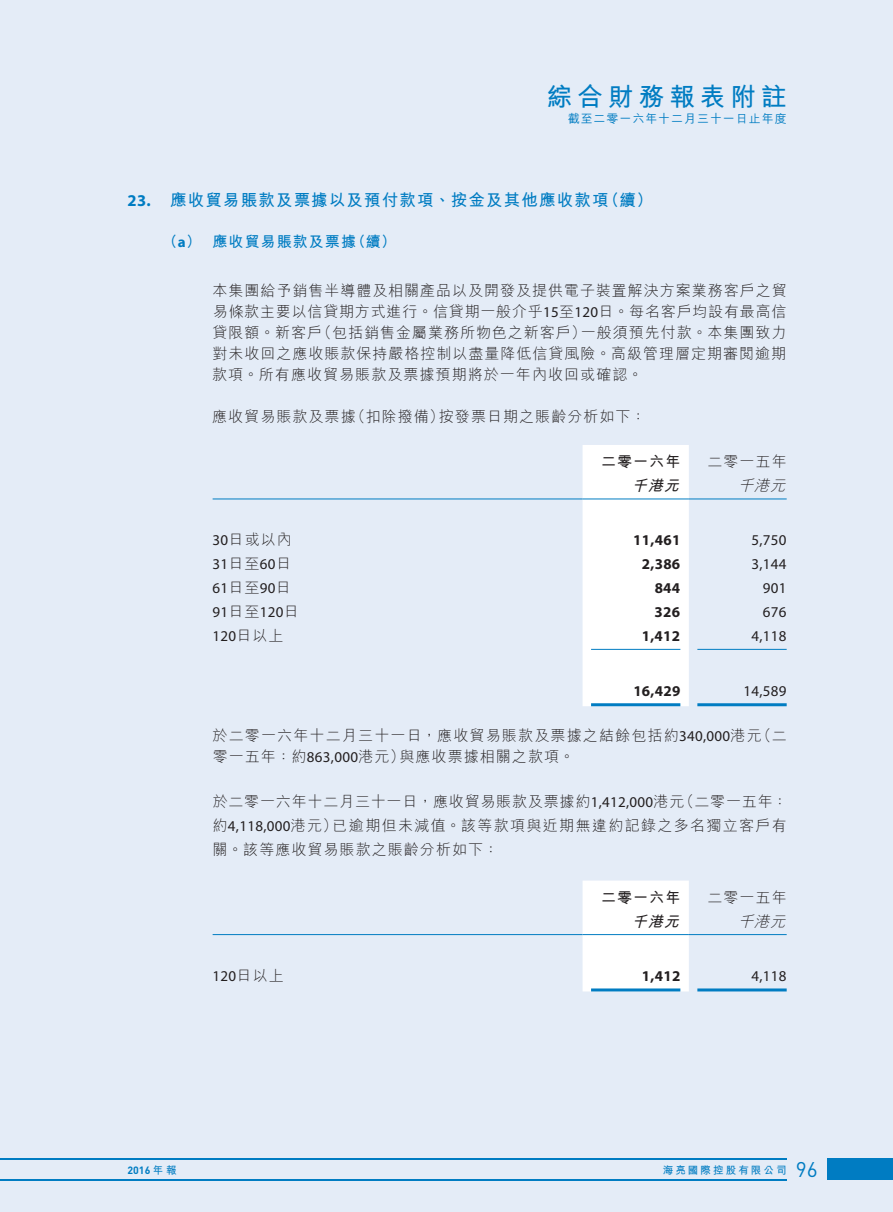
<style>
.page{position:relative;width:893px;height:1212px;background:#e4ecf7}
.page>*{position:absolute;margin:0;border:0;box-sizing:border-box;transform-origin:0 0}
.t1{font:700 25.5px "M Hei HK";letter-spacing:.2em;color:#007cc2}
.t2{font:21px "DIN Pro";color:#007cc2}
.t3{font:700 16.5px "M Hei HK";letter-spacing:.07em;color:#007cc2}
.t4{font:700 16.5px "Myriad Pro";color:#007cc2}
.t5{font:300 15px/21px "M Hei HK";letter-spacing:.065em;color:#231f20;text-align:right}
.t6{font:15px "Myriad Pro";letter-spacing:.02em;color:#231f20}
.t7{font:300 15px/24px "M Hei HK";letter-spacing:.09em;color:#231f20}
.t8{font:700 15px "Myriad Pro";letter-spacing:.02em;color:#231f20}
.t9{font:700 15px "M Hei HK";letter-spacing:.07em;color:#007cc2}
.t10{font:700 15px "M Hei HK";letter-spacing:.07em;color:#231f20}
.t11{font:italic 300 15px "M Hei HK";color:#231f20}
.t12{font:italic 700 15px "M Hei HK";color:#231f20}
.t13{font:500 12px "M Hei HK";letter-spacing:.08em;color:#007cc2}
.t14{font:700 10.5px "M Hei HK";letter-spacing:.2em;color:#007cc2}
.t15{font:700 10.5px "DIN Pro";color:#007cc2}
.s1{font-family:"Myriad Pro"}
.s2{font-family:"Myriad Pro";font-weight:400}
.s3{font-family:"M Hei HK";font-weight:300}
.s4{font-family:"M Hei HK"}
</style>
<div class="page">
<div style="left:827px;top:1159px;width:66px;height:21px;background:#007cc2"></div>
<hr style="left:0;top:1159px;width:787px;height:1px;background:#007cc2">
<hr style="left:0;top:1179px;width:787px;height:1px;background:#007cc2">
<div style="left:583px;top:445px;width:106px;height:261px;background:#fff"></div>
<hr style="left:213px;top:499px;width:370px;height:1px;background:#007cc2">
<hr style="left:583px;top:499px;width:106px;height:1px;background:#007cc2">
<hr style="left:689px;top:499px;width:98px;height:1px;background:#007cc2">
<hr style="left:591px;top:649px;width:89px;height:1px;background:#007cc2">
<hr style="left:697px;top:649px;width:90px;height:1px;background:#007cc2">
<hr style="left:591px;top:703px;width:89px;height:3px;background:#007cc2">
<hr style="left:697px;top:703px;width:90px;height:3px;background:#007cc2">
<div style="left:583px;top:880px;width:106px;height:111px;background:#fff"></div>
<hr style="left:213px;top:934px;width:370px;height:1px;background:#007cc2">
<hr style="left:583px;top:934px;width:106px;height:1px;background:#007cc2">
<hr style="left:689px;top:934px;width:98px;height:1px;background:#007cc2">
<hr style="left:591px;top:988px;width:89px;height:3px;background:#007cc2">
<hr style="left:697px;top:988px;width:90px;height:3px;background:#007cc2">
<h1 class="t1" style="left:547px;top:78px;width:241px">綜合財務報表附註</h1>
<p class="t13" style="left:568px;top:110px;width:220px">截至二零一六年十二月三十一日止年度</p>
<p class="t4" style="left:128px;top:190px;width:25px">23.</p>
<p class="t3" style="left:170px;top:188px;width:440px">應收貿易賬款及票據以及預付款項、按金及其他應收款項</p>
<p class="t3" style="left:603px;top:188px;width:52px">（續(</p>
<p class="t9" style="left:163px;top:230px;width:40px">（）<span class="s1">a</span></p>
<p class="t9" style="left:213px;top:230px;width:145px">應收貿易賬款及票據</p>
<p class="t9" style="left:351px;top:230px;width:47px">（續(</p>
<p class="t5" style="left:213px;top:279px;width:576px">本集團給予銷售半導體及相關產品以及開發及提供電子裝置解決方案業務客戶之貿易條款主要以信貸期方式進行。信貸期一般介乎<span class="s2">15</span>至<span class="s2">120</span>日。每名客戶均設有最高信一般須預先付款。本集團致力</p>
<p class="t5" style="left:212px;top:321px;width:576px;text-align:left">貸限額。新客戶<br>對未收回之應收賬款保持嚴格控制以盡量降低信貸風險。高級管理層定期審閱逾期款項。所有應收貿易賬款及票據預期將於一年內收回或確認。</p>
<p class="t5" style="left:439px;top:405px;width:209px">按發票日期之賬齡分析如下：</p>
<p class="t5" style="left:317px;top:321px;width:271px">（包括銷售金屬業務所物色之新客戶）</p>
<p class="t5" style="left:350px;top:405px;width:95px">（扣除撥備）</p>
<p class="t5" style="left:212px;top:405px;width:145px">應收貿易賬款及票據</p>
<p class="t10" style="left:601px;top:451px;width:81px">二零一六年</p>
<p class="t5" style="left:707px;top:450px;width:81px">二零一五年</p>
<p class="t12" style="left:632px;top:475px;width:54px">千港元</p>
<p class="t11" style="left:738px;top:475px;width:54px">千港元</p>
<p class="t5" style="left:213px;top:529px;width:81px"><span class="s2">30</span>日或以內</p>
<p class="t8" style="left:633px;top:531px;width:49px">11,461</p>
<p class="t6" style="left:751px;top:531px;width:37px">5,750</p>
<p class="t6" style="left:213px;top:555px;width:80px">31<span class="s3">日至</span>60<span class="s3">日</span></p>
<p class="t8" style="left:642px;top:555px;width:40px">2,386</p>
<p class="t6" style="left:751px;top:555px;width:37px">3,144</p>
<p class="t6" style="left:213px;top:579px;width:80px">61<span class="s3">日至</span>90<span class="s3">日</span></p>
<p class="t8" style="left:655px;top:579px;width:27px">844</p>
<p class="t6" style="left:763px;top:579px;width:25px">901</p>
<p class="t6" style="left:212px;top:603px;width:88px">91<span class="s3">日至</span>120<span class="s3">日</span></p>
<p class="t8" style="left:655px;top:603px;width:27px">326</p>
<p class="t6" style="left:763px;top:603px;width:25px">676</p>
<p class="t6" style="left:212px;top:627px;width:73px">120<span class="s3">日以上</span></p>
<p class="t8" style="left:642px;top:627px;width:40px">1,412</p>
<p class="t6" style="left:751px;top:627px;width:37px">4,118</p>
<p class="t8" style="left:633px;top:681px;width:49px">16,429</p>
<p class="t6" style="left:743px;top:681px;width:45px">14,589</p>
<p class="t5" style="left:756px;top:724px;width:32px">（二</p>
<p class="t5" style="left:213px;top:724px;width:551px;text-align:center">於二零一六年十二月三十一日，應收貿易賬款及票據之結餘包括約<span class="s2">340,000</span>港元與應收票據相關之款項。</p>
<p class="t5" style="left:213px;top:745px;width:193px">零一五年：約<span class="s2">863,000</span>港元）</p>
<p class="t5" style="left:679px;top:790px;width:110px">（二零一五年：</p>
<p class="t7" style="left:333px;top:788px;width:456px;text-indent:-120px">於二零一六年十二月三十一日，應收貿易賬款及票據約<span class="s2">1,412,000</span>港元<br>已逾期但未減值。該等款項與近期無違約記錄之多名獨立客戶有</p>
<p class="t6" style="left:213px;top:816px;width:126px"><span class="s3">約</span>4,118,000<span class="s3">港元）</span></p>
<p class="t5" style="left:213px;top:838px;width:287px">關。該等應收貿易賬款之賬齡分析如下：</p>
<p class="t6" style="left:213px;top:967px;width:73px">120<span class="s3">日以上</span></p>
<p class="t10" style="left:601px;top:886px;width:81px">二零一六年</p>
<p class="t5" style="left:707px;top:886px;width:81px">二零一五年</p>
<p class="t12" style="left:632px;top:910px;width:54px">千港元</p>
<p class="t11" style="left:738px;top:911px;width:54px">千港元</p>
<p class="t8" style="left:642px;top:966px;width:40px">1,412</p>
<p class="t6" style="left:751px;top:967px;width:37px">4,118</p>
<p class="t15" style="left:128px;top:1162px;width:51px">2016 <span class="s4">年報</span></p>
<p class="t14" style="left:663px;top:1162px;width:125px">海亮國際控股有限公司</p>
<h2 class="t2" style="left:796px;top:1155px;width:23px">96</h2>
</div>
